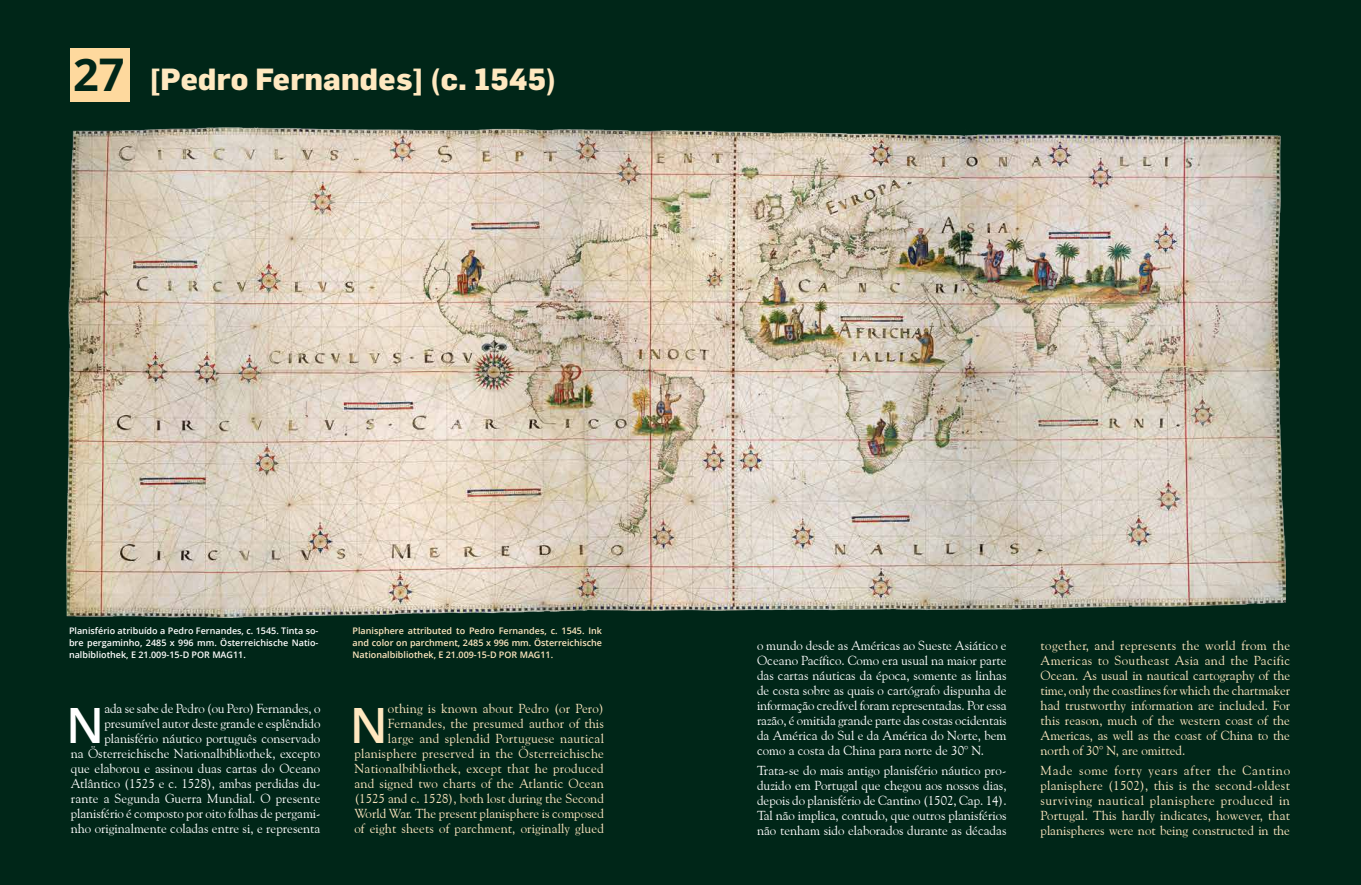
<style>
.page{position:relative;width:1361px;height:885px;background:#fff}
.page>*{position:absolute;margin:0;border:0;box-sizing:border-box;transform-origin:0 0}
.t1{font:600 48.7px "Open Sans";color:#fff}
.t2{font:600 48.7px "Open Sans";color:#ffe8c0}
.t3{font:800 30px "Flama";letter-spacing:.01em;color:#ffe8c0}
.t4{font:13px/15px "Goudy Old Style BT";color:#fff;text-align:justify}
.t5{font:13px/15px "Goudy Old Style BT";letter-spacing:.01em;color:#ffe8c0;text-align:justify}
.t6{font:600 9px/12px "Open Sans";color:#ffe8c0;text-align:justify}
.t7{font:600 9px/12px "Open Sans";color:#fff;text-align:justify}
.s1{font-family:"Open Sans";font-weight:700;font-size:45px;color:#002618}
</style>
<div class="page">
<div style="left:0;top:0;width:1361px;height:884px;background:#002618"></div>
<img style="left:67px;top:127px;width:1218px;height:490px">
<div style="left:70px;top:48px;width:60px;height:54px;background:#fed99e"></div>
<h2 class="t3" style="left:73px;top:57px;width:485px"><span class="s1">27</span> [Pedro Fernandes] (c. 1545)</h2>
<p class="t7" style="left:69px;top:624px;width:251px">Planisfério atribuído a Pedro Fernandes, c. 1545. Tinta so&shy;bre pergaminho, 2485 x 996 mm. Österreichische Natio&shy;nalbibliothek, E 21.009-15-D POR MAG11.</p>
<p class="t6" style="left:352px;top:624px;width:251px">Planisphere attributed to Pedro Fernandes, c. 1545. Ink and color on parchment, 2485 x 996 mm. Österreichische Nationalbibliothek, E 21.009-15-D POR MAG11.</p>
<p class="t4" style="left:71px;top:701px;width:251px;text-align:right">ada se sabe de Pedro (ou Pero) Fernandes, o presumível autor deste grande e esplêndido planisfério náutico português conservado<br>na Österreichische Nationalbibliothek, excepto que elaborou e assinou duas cartas do Oceano Atlântico (1525 e c. 1528), ambas perdidas du&shy;rante a Segunda Guerra Mundial. O presente planisfério é composto por oito folhas de pergami&shy;nho originalmente coladas entre si, e representa</p>
<h1 class="t1" style="left:66px;top:692px;width:40px">N</h1>
<p class="t5" style="left:354px;top:701px;width:251px;text-align:right">othing is known about Pedro (or Pero)<br>Fernandes, the presumed author of this<br>large and splendid Portuguese nautical planisphere preserved in the Österreichische Nationalbibliothek, except that he produced and signed two charts of the Atlantic Ocean (1525 and c. 1528), both lost during the Second World War. The present planisphere is composed of eight sheets of parchment, originally glued</p>
<h1 class="t2" style="left:350px;top:692px;width:40px">N</h1>
<p class="t4" style="left:757px;top:637px;width:251px">o mundo desde as Américas ao Sueste Asiático e Oceano Pacífico. Como era usual na maior parte das cartas náuticas da época, somente as linhas de costa sobre as quais o cartógrafo dispunha de informação credível foram representadas. Por essa razão, é omitida grande parte das costas ocidentais da América do Sul e da América do Norte, bem como a costa da China para norte de 30° N.</p>
<p class="t4" style="left:757px;top:763px;width:251px">Trata-se do mais antigo planisfério náutico pro&shy;duzido em Portugal que chegou aos nossos dias, depois do planisfério de Cantino (1502, Cap. 14).<br>Tal não implica, contudo, que outros planisférios não tenham sido elaborados durante as décadas</p>
<p class="t5" style="left:1040px;top:637px;width:251px">together, and represents the world from the Americas to Southeast Asia and the Pacific Ocean. As usual in nautical cartography of the time, only the coastlines for which the chartmaker had trustworthy information are included. For this reason, much of the western coast of the Americas, as well as the coast of China to the north of 30° N, are omitted.</p>
<p class="t5" style="left:1040px;top:763px;width:251px">Made some forty years after the Cantino planisphere (1502), this is the second-oldest surviving nautical planisphere produced in Portugal. This hardly indicates, however, that planispheres were not being constructed in the</p>
</div>
